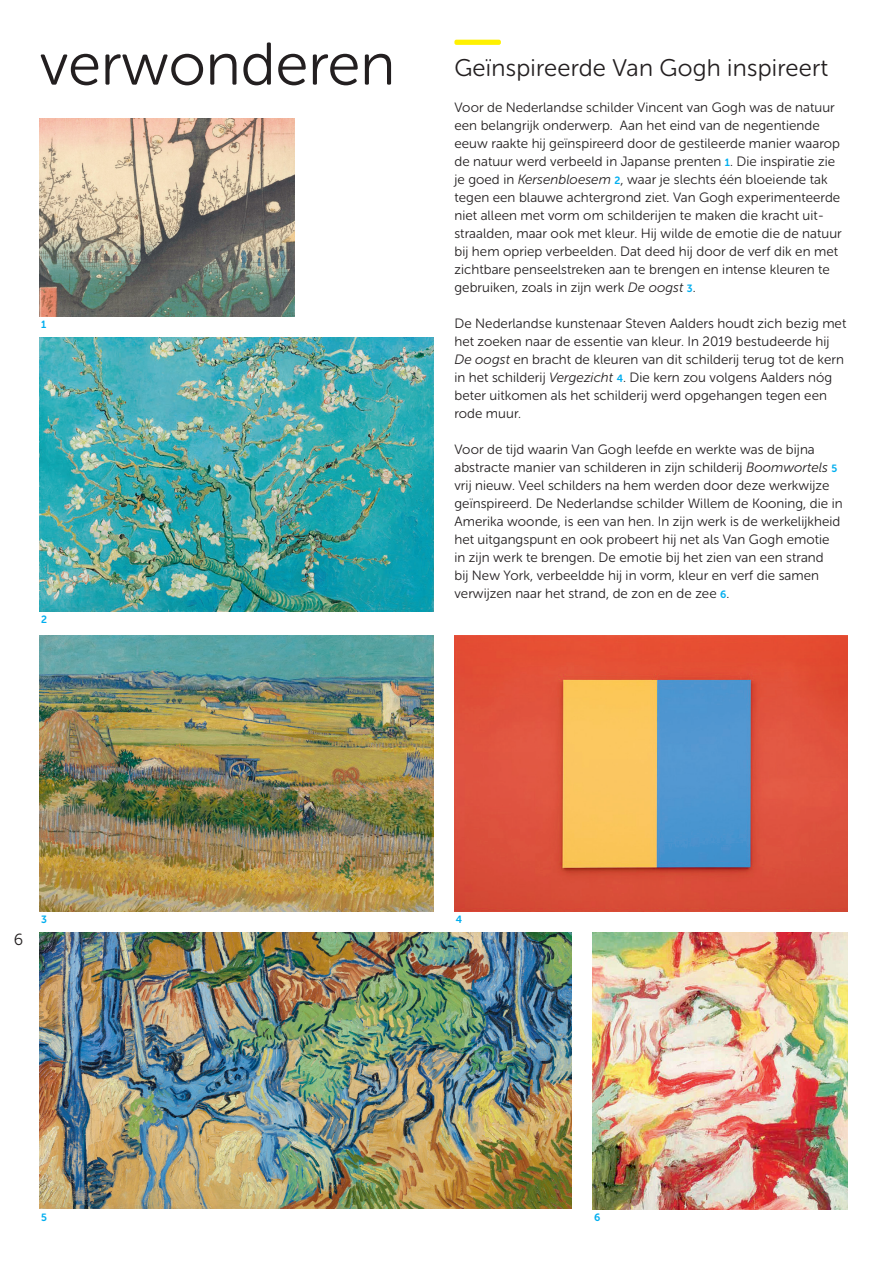
<style>
.page{position:relative;width:890px;height:1261px;background:#fff}
.page>*{position:absolute;margin:0;border:0;box-sizing:border-box;transform-origin:0 0}
.t1{font:60px "Museo Sans Rounded 300";color:#231f20}
.t2{font:24px "Museo Sans Rounded 300";letter-spacing:.01em;color:#231f20}
.t3{font:16.05px "Museo Sans Rounded 300";color:#231f20}
.t4{font:13.5px/18px "Museo Sans Rounded 300";letter-spacing:.005em;color:#231f20}
.t5{font:10.5px "Museo Sans Rounded 700";color:#00aeef}
.s1{font-family:"Museo Sans Rounded 700";font-size:10.5px;color:#00aeef}
.s2{font-style:italic}
</style>
<div class="page">
<div style="left:454px;top:40px;width:47px;height:5px;background:#fff101;border-radius:2px"></div>
<img style="left:40px;top:933px;width:531px;height:276px">
<img style="left:592px;top:933px;width:256px;height:276px">
<img style="left:454px;top:635px;width:394px;height:276px">
<img style="left:40px;top:635px;width:393px;height:276px">
<img style="left:40px;top:337px;width:393px;height:275px">
<img style="left:40px;top:118px;width:255px;height:198px">
<h1 class="t1" style="left:40px;top:32px;width:357px">verwonderen</h1>
<p class="t5" style="left:41px;top:318px;width:7px">1</p>
<p class="t5" style="left:41px;top:614px;width:7px">2</p>
<h2 class="t2" style="left:454px;top:55px;width:375px">Geïnspireerde Van Gogh inspireert</h2>
<p class="t4" style="left:454px;top:98px;width:389px">Voor de Nederlandse schilder Vincent van Gogh was de natuur een belangrijk onderwerp. Aan het eind van de negentiende eeuw raakte hij geïnspireerd door de gestileerde manier waarop de natuur werd verbeeld in Japanse prenten <span class="s1">1</span>. Die inspiratie zie je goed in <span class="s2">Kersenbloesem</span> <span class="s1">2</span>, waar je slechts één bloeiende tak tegen een blauwe achtergrond ziet. Van Gogh experimenteerde niet alleen met vorm om schilderijen te maken die kracht uit&shy;straalden, maar ook met kleur. Hij wilde de emotie die de natuur bij hem opriep verbeelden. Dat deed hij door de verf dik en met zichtbare penseelstreken aan te brengen en intense kleuren te gebruiken, zoals in zijn werk <span class="s2">De oogst</span> <span class="s1">3</span>.</p>
<p class="t4" style="left:454px;top:314px;width:393px">De Nederlandse kunstenaar Steven Aalders houdt zich bezig met het zoeken naar de essentie van kleur. In 2019 bestudeerde hij <span class="s2">De oogst</span> en bracht de kleuren van dit schilderij terug tot de kern in het schilderij <span class="s2">Vergezicht</span> <span class="s1">4</span>. Die kern zou volgens Aalders nóg beter uitkomen als het schilderij werd opgehangen tegen een rode muur.</p>
<p class="t4" style="left:454px;top:440px;width:390px">Voor de tijd waarin Van Gogh leefde en werkte was de bijna abstracte manier van schilderen in zijn schilderij <span class="s2">Boomwortels</span> <span class="s1">5 </span>vrij nieuw. Veel schilders na hem werden door deze werkwijze geïnspireerd. De Nederlandse schilder Willem de Kooning, die in Amerika woonde, is een van hen. In zijn werk is de werkelijkheid het uitgangspunt en ook probeert hij net als Van Gogh emotie in zijn werk te brengen. De emotie bij het zien van een strand<br>bij New York, verbeeldde hij in vorm, kleur en verf die samen verwijzen naar het strand, de zon en de zee <span class="s1">6</span>.</p>
<p class="t3" style="left:14px;top:930px;width:11px">6</p>
<p class="t5" style="left:41px;top:913px;width:7px">3</p>
<p class="t5" style="left:41px;top:1211px;width:7px">5</p>
<p class="t5" style="left:456px;top:913px;width:8px">4</p>
<p class="t5" style="left:594px;top:1211px;width:8px">6</p>
</div>
